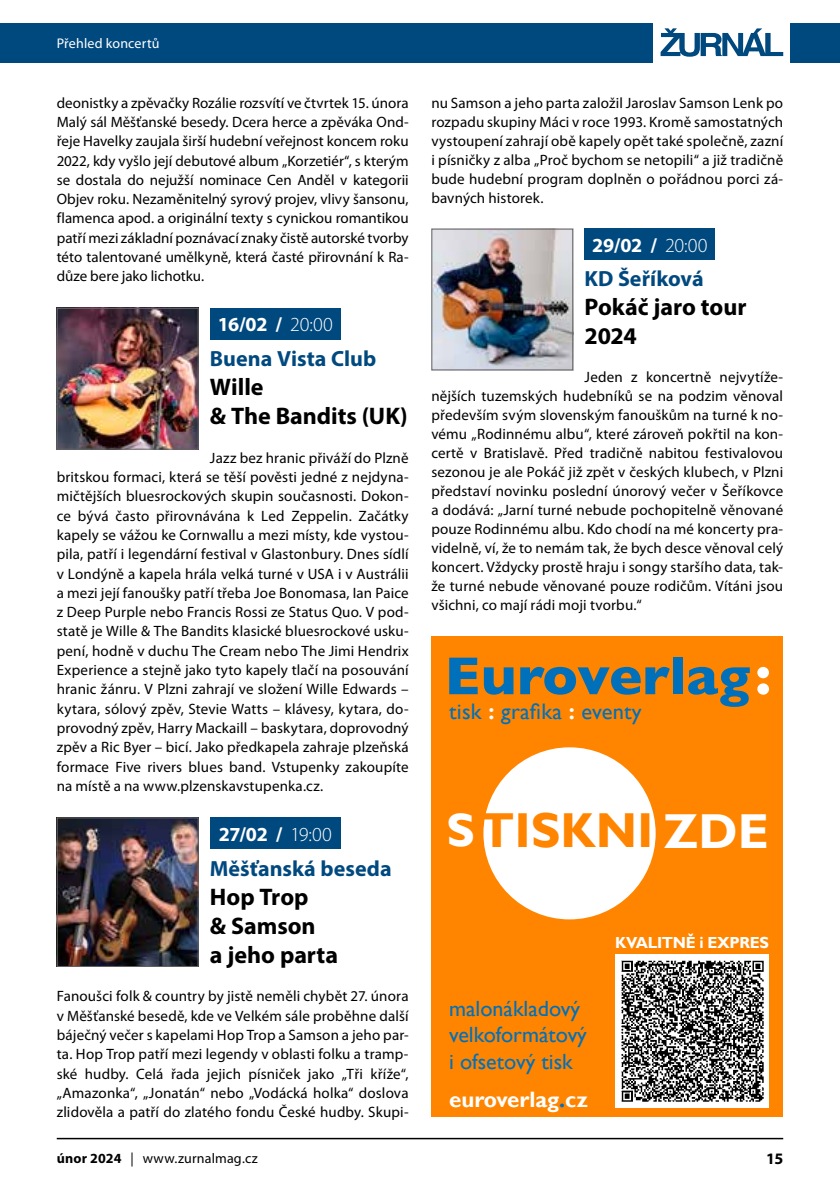
<style>
.page{position:relative;width:840px;height:1191px;background:#fff}
.page>*{position:absolute;margin:0;border:0;box-sizing:border-box;transform-origin:0 0}
.t1{font:700 49px "Gill Sans";color:#ff8500}
.t2{font:700 24px/29px "Myriad Pro";color:#000}
.t3{font:22.4px "Gill Sans";letter-spacing:.01em;color:#0070ba}
.t4{font:700 22.2px "Gill Sans";color:#fff}
.t5{font:22px/26.4px "Gill Sans";color:#0070ba}
.t6{font:700 22px "Myriad Pro";color:#00497f}
.t7{font:700 20px "Myriad Pro";letter-spacing:-.015em;color:#fff}
.t8{font:700 16px "Gill Sans";letter-spacing:-.02em;color:#fff}
.t9{font:700 16px "Myriad Pro";color:#000}
.t10{font:15px/19.2px "Myriad Pro";letter-spacing:.01em;color:#000;text-align:justify}
.t11{font:14px "Myriad Pro";letter-spacing:.015em;color:#000}
.t12{font:14px "Myriad Pro";letter-spacing:.015em;color:#fff}
.s1{font-weight:300}
.s2{font-weight:700;color:#fff}
.s3{font-size:46.6px;color:#fff}
.s4{color:#fff}
.s5{color:#0070ba}
.s6{font-weight:700}
</style>
<div class="page">
<hr style="left:57px;top:1137px;width:725px;height:2px;background:#000">
<div style="left:0;top:23px;width:652px;height:39px;background:#00497f"></div>
<div style="left:789px;top:23px;width:50px;height:39px;background:#00497f"></div>
<svg style="left:660px;top:28px;width:122px;height:29px"></svg>
<div style="left:210px;top:308px;width:130px;height:31px;background:#00497f"></div>
<div style="left:210px;top:817px;width:130px;height:32px;background:#00497f"></div>
<img style="left:59px;top:310px;width:137px;height:138px">
<div style="left:57px;top:308px;width:141px;height:142px;border:1px solid #646363"></div>
<img style="left:59px;top:819px;width:137px;height:146px">
<div style="left:57px;top:817px;width:141px;height:150px;border:1px solid #646363"></div>
<div style="left:584px;top:228px;width:130px;height:32px;background:#00497f"></div>
<img style="left:433px;top:231px;width:138px;height:137px">
<div style="left:431px;top:229px;width:142px;height:141px;border:1px solid #646363"></div>
<div style="left:431px;top:636px;width:351px;height:481px;background:#ff8500"></div>
<img style="left:615px;top:954px;width:153px;height:153px">
<svg style="left:449px;top:657px;width:28px;height:37px"></svg>
<svg style="left:483px;top:667px;width:30px;height:27px"></svg>
<svg style="left:520px;top:667px;width:149px;height:27px"></svg>
<div style="left:672px;top:657px;width:10px;height:37px;background:#0070ba"></div>
<svg style="left:688px;top:667px;width:61px;height:40px"></svg>
<svg style="left:757px;top:667px;width:11px;height:27px"></svg>
<div style="left:483px;top:747px;width:172px;height:172px;background:#fff;border-radius:50%"></div>
<p class="t12" style="left:57px;top:35px;width:104px">Přehled koncertů</p>
<p class="t10" style="left:57px;top:93px;width:353px">deonistky a zpěvačky Rozálie rozsvítí ve čtvrtek 15. února Malý sál Měšťanské besedy. Dcera herce a zpěváka Ond&shy;řeje Havelky zaujala širší hudební veřejnost koncem roku 2022, kdy vyšlo její debutové album „Korzetiér“, s kterým se dostala do nejužší nominace Cen Anděl v kategorii Objev roku. Nezaměnitelný syrový projev, vlivy šansonu, flamenca apod. a originální texty s cynickou romantikou patří mezi základní poznávací znaky čistě autorské tvorby této talentované umělkyně, která časté přirovnání k Ra&shy;důze bere jako lichotku.</p>
<h3 class="t7" style="left:218px;top:311px;width:116px">16/02 / <span class="s1">20:00</span></h3>
<h3 class="t6" style="left:210px;top:344px;width:168px">Buena Vista Club</h3>
<h2 class="t2" style="left:210px;top:372px;width:199px">Wille<br>&amp; The Bandits (UK)</h2>
<p class="t10" style="left:57px;top:448px;width:353px;text-indent:153px">Jazz bez hranic přiváží do Plzně britskou formaci, která se těší pověsti jedné z nejdyna&shy;mičtějších bluesrockových skupin současnosti. Dokon&shy;ce bývá často přirovnávána k Led Zeppelin. Začátky kapely se vážou ke Cornwallu a mezi místy, kde vystou&shy;pila, patří i legendární festival v Glastonbury. Dnes sídlí v Londýně a kapela hrála velká turné v USA i v Austrálii a mezi její fanoušky patří třeba Joe Bonomasa, Ian Paice z Deep Purple nebo Francis Rossi ze Status Quo. V pod&shy;statě je Wille &amp; The Bandits klasické bluesrockové usku&shy;pení, hodně v duchu The Cream nebo The Jimi Hendrix Experience a stejně jako tyto kapely tlačí na posouvání hranic žánru. V Plzni zahrají ve složení Wille Edwards – kytara, sólový zpěv, Stevie Watts – klávesy, kytara, do&shy;provodný zpěv, Harry Mackaill – baskytara, doprovodný zpěv a Ric Byer – bicí. Jako předkapela zahraje plzeňská formace Five rivers blues band. Vstupenky zakoupíte na místě a na www.plzenskavstupenka.cz.</p>
<h3 class="t7" style="left:218px;top:821px;width:115px">27/02 / <span class="s1">19:00</span></h3>
<h3 class="t6" style="left:210px;top:853px;width:183px">Měšťanská beseda</h3>
<h2 class="t2" style="left:210px;top:881px;width:129px">Hop Trop<br>&amp; Samson<br>a jeho parta</h2>
<p class="t10" style="left:57px;top:986px;width:353px">Fanoušci folk &amp; country by jistě neměli chybět 27. února v Měšťanské besedě, kde ve Velkém sále proběhne další báječný večer s kapelami Hop Trop a Samson a jeho par&shy;ta. Hop Trop patří mezi legendy v oblasti folku a tramp&shy;ské hudby. Celá řada jejich písniček jako „Tři kříže“, „Amazonka“, „Jonatán“ nebo „Vodácká holka“ doslova zlidověla a patří do zlatého fondu České hudby. Skupi-</p>
<p class="t10" style="left:431px;top:93px;width:353px">nu Samson a jeho parta založil Jaroslav Samson Lenk po rozpadu skupiny Máci v roce 1993. Kromě samostatných vystoupení zahrají obě kapely opět také společně, zazní i písničky z alba „Proč bychom se netopili“ a již tradičně bude hudební program doplněn o pořádnou porci zá&shy;bavných historek.</p>
<h3 class="t7" style="left:592px;top:232px;width:117px">29/02 / <span class="s1">20:00</span></h3>
<h3 class="t6" style="left:584px;top:264px;width:121px">KD Šeříková</h3>
<h2 class="t2" style="left:584px;top:292px;width:163px">Pokáč jaro tour<br>2024</h2>
<p class="t10" style="left:431px;top:367px;width:353px;text-indent:153px">Jeden z koncertně nejvytíže&shy;nějších tuzemských hudebníků se na podzim věnoval především svým slovenským fanouškům na turné k no&shy;vému „Rodinnému albu“, které zároveň pokřtil na kon&shy;certě v Bratislavě. Před tradičně nabitou festivalovou sezonou je ale Pokáč již zpět v českých klubech, v Plzni představí novinku poslední únorový večer v Šeříkovce a dodává: „Jarní turné nebude pochopitelně věnované pouze Rodinnému albu. Kdo chodí na mé koncerty pra&shy;videlně, ví, že to nemám tak, že bych desce věnoval celý koncert. Vždycky prostě hraju i songy staršího data, tak&shy;že turné nebude věnované pouze rodičům. Vítáni jsou všichni, co mají rádi moji tvorbu.“</p>
<h3 class="t3" style="left:449px;top:698px;width:194px">tisk <span class="s2">:</span> grafika <span class="s2">:</span> eventy</h3>
<h1 class="t1" style="left:446px;top:801px;width:324px"><span class="s3">S</span>TISKNI <span class="s4">ZDE</span></h1>
<h3 class="t5" style="left:449px;top:995px;width:139px">malonákladový velkoformátový i ofsetový tisk</h3>
<h3 class="t4" style="left:449px;top:1086px;width:140px">euroverlag<span class="s5">.</span>cz</h3>
<p class="t8" style="left:614px;top:933px;width:155px">KVALITNĚ i EXPRES</p>
<p class="t11" style="left:57px;top:1149px;width:202px"><span class="s6">únor 2024</span> | www.zurnalmag.cz</p>
<p class="t9" style="left:765px;top:1148px;width:19px">15</p>
</div>
